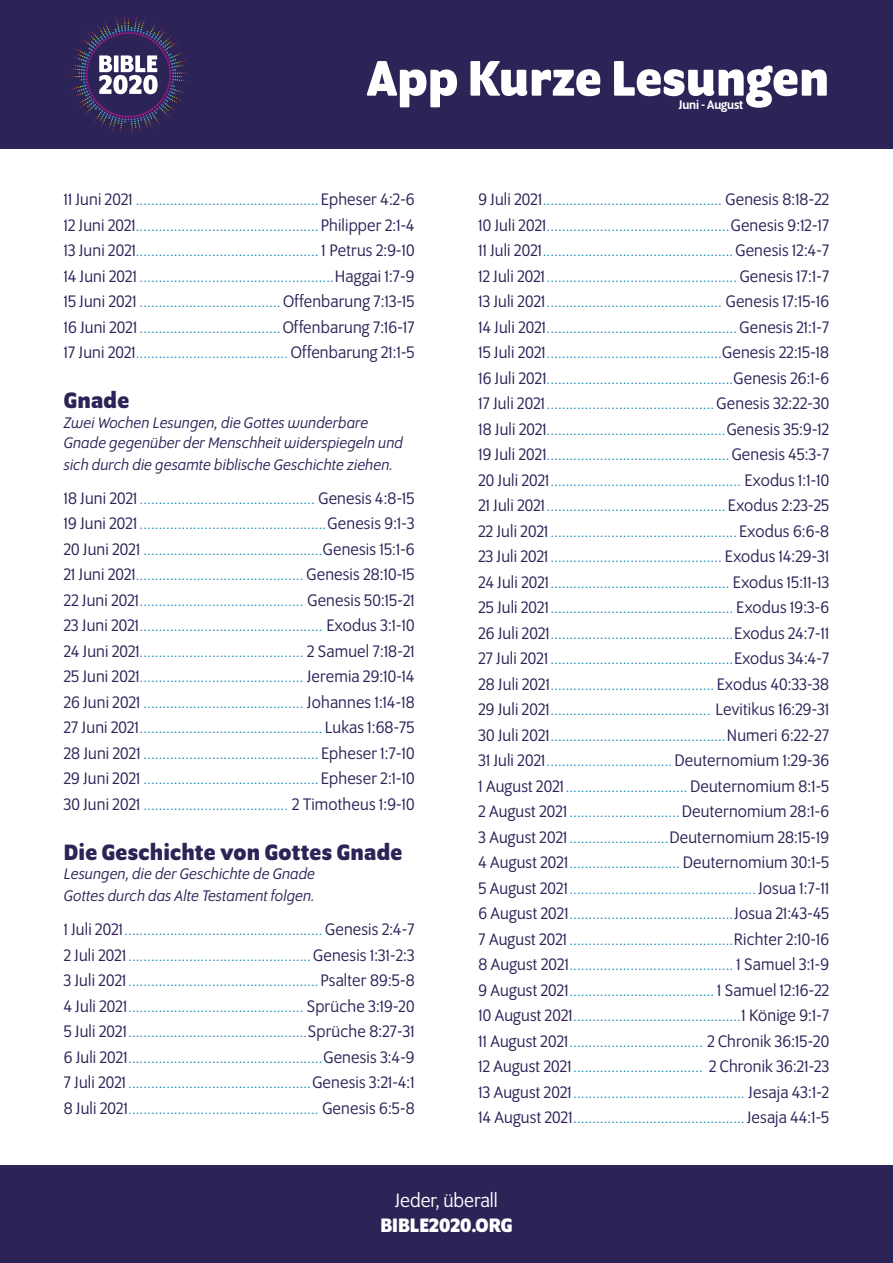
<style>
.page{position:relative;width:893px;height:1263px;background:#fff}
.page>*{position:absolute;margin:0;border:0;box-sizing:border-box;transform-origin:0 0}
.t1{font:700 54px "Program OT";color:#fff}
.t2{font:700 24px "Program OT";letter-spacing:.01em;color:#2c2357}
.t3{font:21px "Program OT";color:#fff}
.t4{font:700 21px "Program OT";color:#fff}
.t5{font:18px/25.5px "Program OT";letter-spacing:.01em;color:#2c2357;text-align:justify}
.t6{font:italic 16.5px/19.8px "Program OT";letter-spacing:.01em;color:#2c2357}
.t7{font:15px/25.5px "Program OT";color:#0986bb;text-align:justify}
.t8{font:500 13.5px "Program OT";letter-spacing:-.01em;color:#fff}
.s1{font-size:18px;color:#2c2357}
.s2{font-size:15px;color:#0986bb}
</style>
<div class="page">
<div style="left:0;top:0;width:893px;height:149px;background:#2c2357"></div>
<div style="left:0;top:1166px;width:893px;height:97px;background:#2c2357"></div>
<svg style="left:104px;top:16px;width:41px;height:8px"></svg>
<svg style="left:99px;top:55px;width:59px;height:39px"></svg>
<h1 class="t1" style="left:367px;top:47px;width:464px">App Kurze Lesungen</h1>
<p class="t8" style="left:679px;top:97px;width:66px">Juni - August</p>
<p class="t7" style="left:64px;top:188px;width:352px"><span class="s1">11 Juni 2021</span> ................................................ <span class="s1">Epheser 4:2-6<br>12 Juni 2021</span>................................................<span class="s1">Philipper 2:1-4<br>13 Juni 2021</span>................................................ <span class="s1">1 Petrus 2:9-10<br>14 Juni 2021</span> ...................................................<span class="s1">Haggai 1:7-9<br>15 Juni 2021</span> ..................................... <span class="s1">Offenbarung 7:13-15<br>16 Juni 2021</span> .....................................<span class="s1">Offenbarung 7:16-17<br>17 Juni 2021</span>........................................ <span class="s1">Offenbarung 21:1-5</span></p>
<h2 class="t2" style="left:64px;top:387px;width:67px">Gnade</h2>
<p class="t6" style="left:64px;top:413px;width:341px">Zwei Wochen Lesungen, die Gottes wunderbare<br>Gnade gegenüber der Menschheit widerspiegeln und</p>
<p class="t6" style="left:64px;top:454px;width:331px">sich durch die gesamte biblische Geschichte ziehen.</p>
<p class="t7" style="left:64px;top:486px;width:352px"><span class="s1">18 Juni 2021</span> .............................................. <span class="s1">Genesis 4:8-15<br>19 Juni 2021</span> .................................................<span class="s1">Genesis 9:1-3<br>20 Juni 2021</span> ...............................................<span class="s1">Genesis 15:1-6<br>21 Juni 2021</span>............................................ <span class="s1">Genesis 28:10-15<br>22 Juni 2021</span>........................................... <span class="s1">Genesis 50:15-21<br>23 Juni 2021</span>................................................ <span class="s1">Exodus 3:1-10<br>24 Juni 2021</span>........................................... <span class="s1">2 Samuel 7:18-21<br>25 Juni 2021</span>........................................... <span class="s1">Jeremia 29:10-14<br>26 Juni 2021</span> .......................................... <span class="s1">Johannes 1:14-18<br>27 Juni 2021</span>................................................ <span class="s1">Lukas 1:68-75<br>28 Juni 2021</span> .............................................. <span class="s1">Epheser 1:7-10<br>29 Juni 2021</span> .............................................. <span class="s1">Epheser 2:1-10<br>30 Juni 2021</span> ...................................... <span class="s1">2 Timotheus 1:9-10</span></p>
<h2 class="t2" style="left:64px;top:838px;width:340px">Die Geschichte von Gottes Gnade</h2>
<p class="t6" style="left:64px;top:863px;width:253px;line-height:21.6px">Lesungen, die der Geschichte de Gnade<br>Gottes durch das Alte Testament folgen.</p>
<p class="t7" style="left:64px;top:917px;width:352px"><span class="s1">1 Juli 2021</span>.................................................... <span class="s1">Genesis 2:4-7<br>2 Juli 2021</span>................................................ <span class="s1">Genesis 1:31-2:3<br>3 Juli 2021</span>..................................................<span class="s1">Psalter 89:5-8<br>4 Juli 2021</span>.............................................. <span class="s1">Sprüche 3:19-20<br>5 Juli 2021</span>...............................................<span class="s1">Sprüche 8:27-31<br>6 Juli 2021</span>...................................................<span class="s1">Genesis 3:4-9<br>7 Juli 2021</span> ................................................<span class="s1">Genesis 3:21-4:1<br>8 Juli 2021</span>.................................................. <span class="s1">Genesis 6:5-8</span></p>
<p class="t7" style="left:478px;top:188px;width:352px"><span class="s1">9 Juli 2021</span>............................................... <span class="s1">Genesis 8:18-22<br>10 Juli 2021</span>................................................<span class="s1">Genesis 9:12-17<br>11 Juli 2021</span>.................................................. <span class="s1">Genesis 12:4-7<br>12 Juli 2021</span>.................................................. <span class="s1">Genesis 17:1-7<br>13 Juli 2021</span>.............................................. <span class="s1">Genesis 17:15-16<br>14 Juli 2021</span>.................................................. <span class="s1">Genesis 21:1-7<br>15 Juli 2021</span>..............................................<span class="s1">Genesis 22:15-18<br>16 Juli 2021</span>.................................................<span class="s1">Genesis 26:1-6<br>17 Juli 2021</span>............................................ <span class="s1">Genesis 32:22-30<br>18 Juli 2021</span>...............................................<span class="s1">Genesis 35:9-12<br>19 Juli 2021</span>................................................ <span class="s1">Genesis 45:3-7<br>20 Juli 2021</span>.................................................. <span class="s1">Exodus 1:1-10<br>21 Juli 2021</span>............................................... <span class="s1">Exodus 2:23-25<br>22 Juli 2021</span> ................................................. <span class="s1">Exodus 6:6-8<br>23 Juli 2021</span>............................................. <span class="s1">Exodus 14:29-31<br>24 Juli 2021</span>............................................... <span class="s1">Exodus 15:11-13<br>25 Juli 2021</span>................................................ <span class="s1">Exodus 19:3-6<br>26 Juli 2021</span>................................................<span class="s1">Exodus 24:7-11<br>27 Juli 2021</span> ................................................<span class="s1">Exodus 34:4-7<br>28 Juli 2021</span>........................................... <span class="s1">Exodus 40:33-38<br>29 Juli 2021</span>.......................................... <span class="s1">Levitikus 16:29-31<br>30 Juli 2021</span>..............................................<span class="s1">Numeri 6:22-27<br>31 Juli 2021</span>................................. <span class="s1">Deuternomium 1:29-36<br>1 August 2021</span>................................ <span class="s1">Deuternomium 8:1-5</span></p>
<p class="t5" style="left:478px;top:799px;width:352px">2 August 2021 <span class="s2">.............................</span>Deuternomium 28:1-6<br>3 August 2021 <span class="s2">..........................</span>Deuternomium 28:15-19<br>4 August 2021<span class="s2">.............................</span> Deuternomium 30:1-5</p>
<p class="t7" style="left:478px;top:876px;width:352px"><span class="s1">5 August 2021</span>................................................. <span class="s1">Josua 1:7-11<br>6 August 2021</span>...........................................<span class="s1">Josua 21:43-45<br>7 August 2021</span> ...........................................<span class="s1">Richter 2:10-16<br>8 August 2021</span>........................................... <span class="s1">1 Samuel 3:1-9<br>9 August 2021</span>...................................... <span class="s1">1 Samuel 12:16-22<br>10 August 2021</span>............................................<span class="s1">1 Könige 9:1-7<br>11 August 2021</span>................................... <span class="s1">2 Chronik 36:15-20<br>12 August 2021</span>.................................. <span class="s1">2 Chronik 36:21-23<br>13 August 2021</span>............................................. <span class="s1">Jesaja 43:1-2<br>14 August 2021</span>............................................. <span class="s1">Jesaja 44:1-5</span></p>
<h3 class="t3" style="left:395px;top:1189px;width:104px">Jeder, überall</h3>
<h3 class="t4" style="left:380px;top:1213px;width:134px">BIBLE2020.ORG</h3>
</div>
